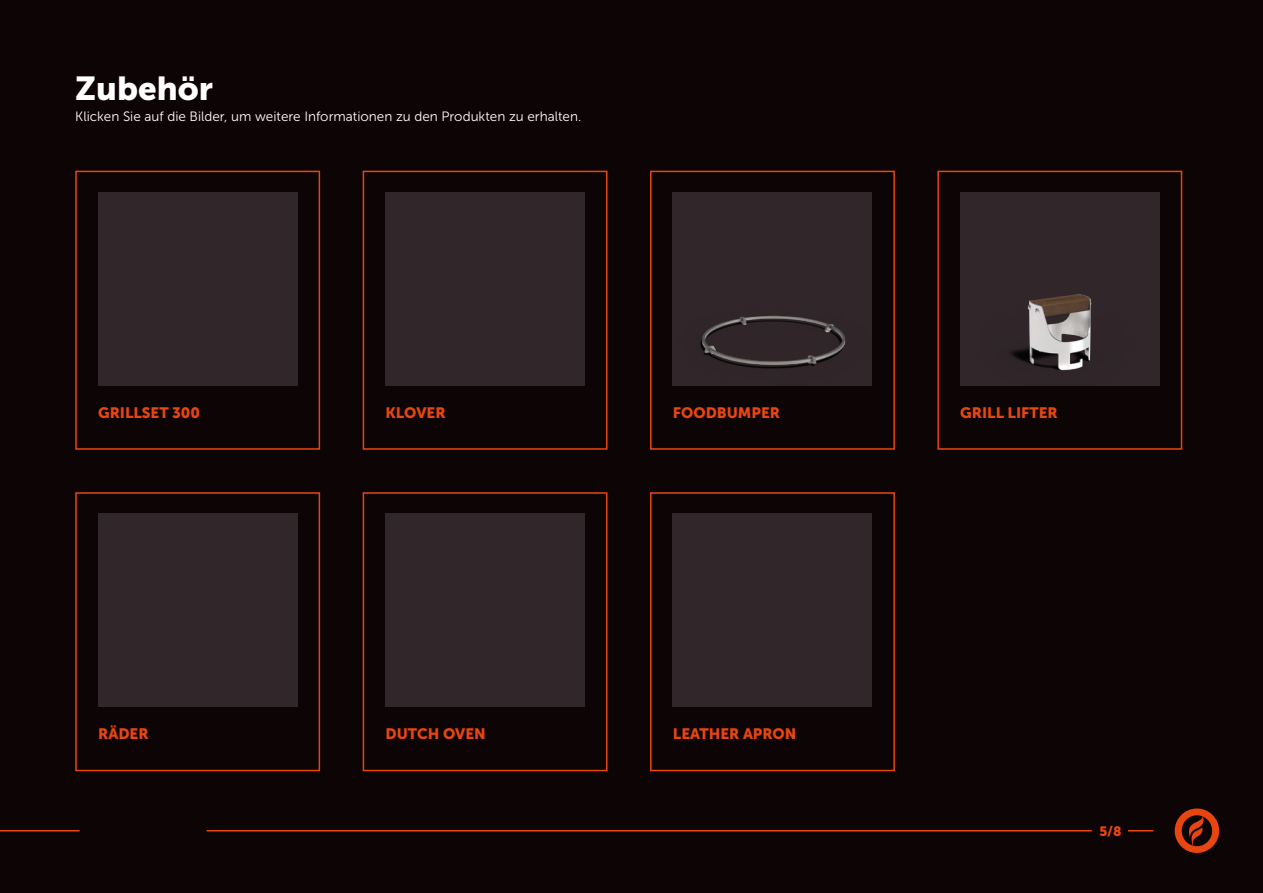
<style>
.page{position:relative;width:1263px;height:893px;background:#0d0405}
.page>*{position:absolute;margin:0;border:0;box-sizing:border-box;transform-origin:0 0}
.t1{font:33px "Museo Sans 900";color:#fff}
.t2{font:15px "Museo Sans 900";color:#e84610}
.t3{font:13.5px "Museo Sans 300";color:#fff}
.t4{font:13.5px "Museo Sans 900";color:#e84610}
</style>
<div class="page">
<svg style="left:1128px;top:830px;width:25px;height:1px"></svg>
<hr style="left:0;top:830px;width:80px;height:1px;background:#e84610">
<svg style="left:1175px;top:808px;width:44px;height:45px"></svg>
<hr style="left:207px;top:830px;width:885px;height:1px;background:#e84610">
<div style="left:75px;top:171px;width:245px;height:279px;border:2px solid #e84610"></div>
<div style="left:75px;top:492px;width:245px;height:279px;border:2px solid #e84610"></div>
<div style="left:98px;top:192px;width:199px;height:193px;background:#31272b"></div>
<div style="left:98px;top:513px;width:199px;height:194px;background:#31272b"></div>
<div style="left:363px;top:171px;width:244px;height:279px;border:2px solid #e84610"></div>
<div style="left:650px;top:171px;width:245px;height:279px;border:2px solid #e84610"></div>
<div style="left:937px;top:171px;width:245px;height:279px;border:2px solid #e84610"></div>
<div style="left:385px;top:192px;width:200px;height:193px;background:#31272b"></div>
<div style="left:960px;top:192px;width:199px;height:193px;background:#31272b"></div>
<div style="left:673px;top:192px;width:199px;height:193px;background:#31272b"></div>
<img style="left:1010px;top:293px;width:82px;height:78px">
<div style="left:363px;top:492px;width:244px;height:279px;border:2px solid #e84610"></div>
<div style="left:650px;top:492px;width:245px;height:279px;border:2px solid #e84610"></div>
<div style="left:385px;top:513px;width:200px;height:194px;background:#31272b"></div>
<div style="left:673px;top:513px;width:199px;height:194px;background:#31272b"></div>
<h1 class="t1" style="left:75px;top:70px;width:139px">Zubehör</h1>
<p class="t3" style="left:75px;top:109px;width:508px">Klicken Sie auf die Bilder, um weitere Informationen zu den Produkten zu erhalten.</p>
<p class="t2" style="left:98px;top:404px;width:104px">GRILLSET 300</p>
<p class="t2" style="left:385px;top:404px;width:62px">KLOVER</p>
<p class="t2" style="left:673px;top:404px;width:109px">FOODBUMPER</p>
<p class="t2" style="left:960px;top:404px;width:99px">GRILL LIFTER</p>
<p class="t2" style="left:98px;top:725px;width:52px">RÄDER</p>
<p class="t2" style="left:673px;top:725px;width:125px">LEATHER APRON</p>
<p class="t2" style="left:385px;top:725px;width:102px">DUTCH OVEN</p>
<p class="t4" style="left:1099px;top:823px;width:24px">5/8</p>
</div>
